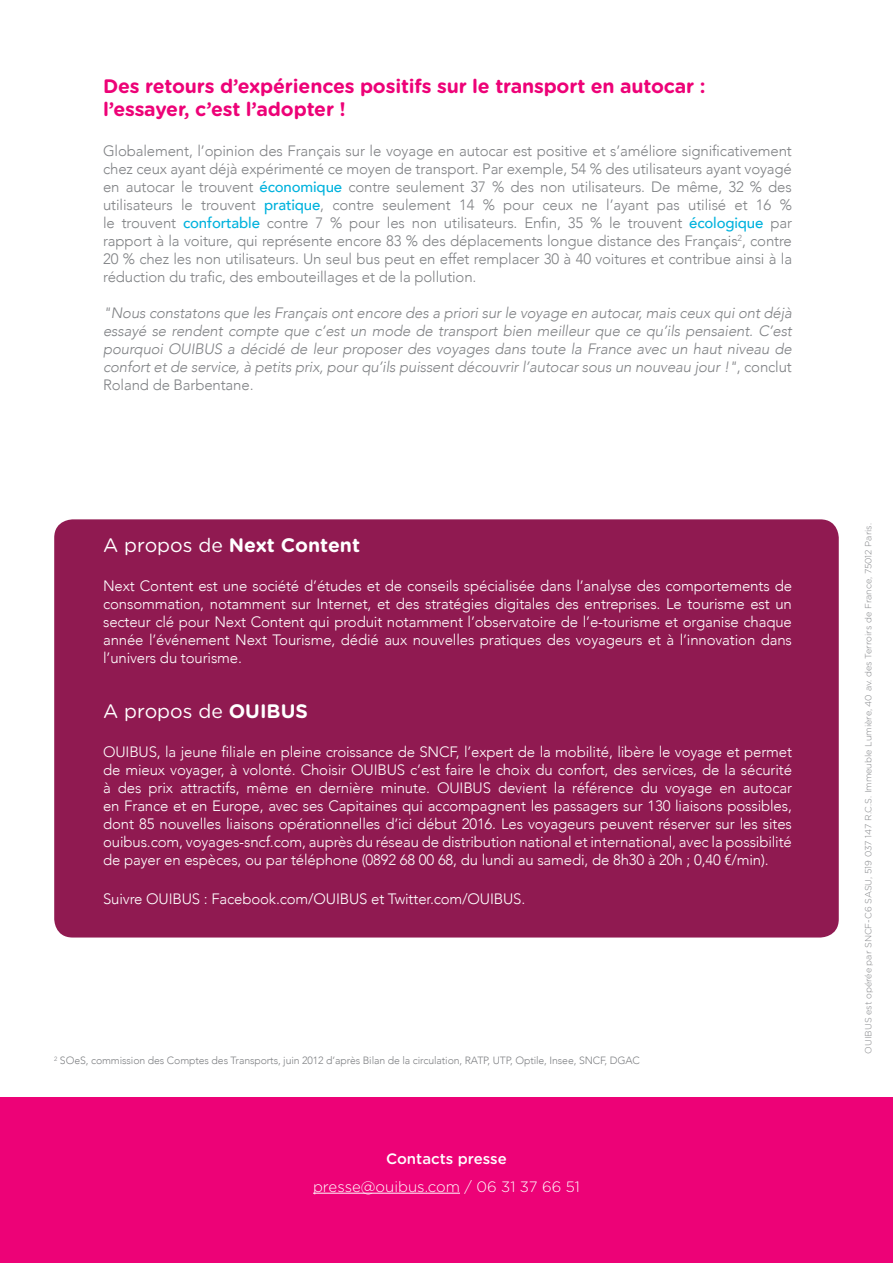
<style>
.page{position:relative;width:893px;height:1263px;background:#fff}
.page>*{position:absolute;margin:0;border:0;box-sizing:border-box;transform-origin:0 0}
.t1{font:700 19.5px/23.4px "Gotham Rounded";letter-spacing:-.01em;color:#ed0277}
.t2{font:700 19.5px "Gotham Rounded";color:#fff}
.t3{font:19.5px "Gotham Rounded";color:#fff}
.t4{font:300 15px/18px "Avenir";letter-spacing:-.01em;color:#fff;text-align:justify}
.t5{font:300 15px/18px "Avenir";letter-spacing:-.01em;color:#808285;text-align:justify}
.t6{font:italic 300 15px/18px "Avenir";letter-spacing:-.01em;color:#808285;text-align:justify}
.t7{font:300 15px "Gotham Rounded";color:#fff}
.t8{font:500 15px "Gotham Rounded";color:#fff}
.t9{font:300 10.5px "Avenir";letter-spacing:-.01em;color:#808285}
.t10{font:300 9px "Gotham Rounded";color:#808285}
.s1{font-weight:500;color:#00b2dd}
.s2{font-style:normal}
.s3{font-weight:400}
.s4{font-weight:700}
</style>
<div class="page">
<div style="left:54px;top:519px;width:785px;height:418px;background:#901a51;border-radius:18px"></div>
<div style="left:0;top:1098px;width:893px;height:165px;background:#ed0277"></div>
<hr style="left:313px;top:1193px;width:147px;height:1px;background:#fff">
<h1 class="t1" style="left:103px;top:74px;width:604px">Des retours d’expériences positifs sur le transport en autocar : l’essayer, c’est l’adopter !</h1>
<p class="t5" style="left:103px;top:142px;width:690px">Globalement, l’opinion des Français sur le voyage en autocar est positive et s’améliore significativement chez ceux ayant déjà expérimenté ce moyen de transport. Par exemple, 54 % des utilisateurs ayant voyagé en autocar le trouvent <span class="s1">économique</span> contre seulement 37 % des non utilisateurs. De même, 32 % des utilisateurs le trouvent <span class="s1">pratique</span>, contre seulement 14 % pour ceux ne l’ayant pas utilisé et 16 % le trouvent <span class="s1">confortable</span> contre 7 % pour les non utilisateurs. Enfin, 35 % le trouvent <span class="s1">écologique</span> par rapport à la voiture, qui représente encore 83 % des déplacements longue distance des Français<sup>2</sup>, contre 20 % chez les non utilisateurs. Un seul bus peut en effet remplacer 30 à 40 voitures et contribue ainsi à la réduction du trafic, des embouteillages et de la pollution.</p>
<p class="t6" style="left:103px;top:304px;width:690px">"Nous constatons que les Français ont encore des a priori sur le voyage en autocar, mais ceux qui ont déjà essayé se rendent compte que c’est un mode de transport bien meilleur que ce qu’ils pensaient. C’est pourquoi OUIBUS a décidé de leur proposer des voyages dans toute la France avec un haut niveau de confort et de service, à petits prix, pour qu’ils puissent découvrir l’autocar sous un nouveau jour !"<span class="s2">, conclut Roland de Barbentane.</span></p>
<h1 class="t2" style="left:103px;top:530px;width:259px"><span class="s3">A propos de</span> Next Content</h1>
<p class="t4" style="left:103px;top:577px;width:690px">Next Content est une société d’études et de conseils spécialisée dans l’analyse des comportements de consommation, notamment sur Internet, et des stratégies digitales des entreprises. Le tourisme est un secteur clé pour Next Content qui produit notamment l’observatoire de l’e-tourisme et organise chaque année l’événement Next Tourisme, dédié aux nouvelles pratiques des voyageurs et à l’innovation dans l’univers du tourisme.</p>
<h1 class="t3" style="left:103px;top:697px;width:139px">A propos de <span class="s4">OUI</span></h1>
<h1 class="t2" style="left:267px;top:696px;width:28px">BUS</h1>
<p class="t4" style="left:103px;top:743px;width:690px">OUIBUS, la jeune filiale en pleine croissance de SNCF, l’expert de la mobilité, libère le voyage et permet de mieux voyager, à volonté. Choisir OUIBUS c’est faire le choix du confort, des services, de la sécurité à des prix attractifs, même en dernière minute. OUIBUS devient la référence du voyage en autocar en France et en Europe, avec ses Capitaines qui accompagnent les passagers sur 130 liaisons possibles, dont 85 nouvelles liaisons opérationnelles d’ici début 2016. Les voyageurs peuvent réserver sur les sites ouibus.com, voyages-sncf.com, auprès du réseau de distribution national et international, avec la possibilité de payer en espèces, ou par téléphone (0892 68 00 68, du lundi au samedi, de 8h30 à 20h ; 0,40 €/min).</p>
<p class="t4" style="left:103px;top:890px;width:424px">Suivre OUIBUS : Facebook.com/OUIBUS et Twitter.com/OUIBUS.</p>
<p class="t9" style="left:54px;top:1054px;width:587px"><sup>2</sup> SOeS, commission des Comptes des Transports, juin 2012 d’après Bilan de la circulation, RATP, UTP, Optile, Insee, SNCF, DGAC</p>
<p class="t8" style="left:386px;top:1148px;width:122px">Contacts presse</p>
<p class="t7" style="left:313px;top:1176px;width:268px">presse@ouibus.com / 06 31 37 66 51</p>
<p class="t10" style="left:862px;top:1054px;width:532px;rotate:-90deg">OUIBUS est opérée par SNCF-C6 SASU, 519 037 147 R.C.S. Immeuble Lumière, 40 av. des Terroirs de France, 75012 Paris.</p>
</div>
